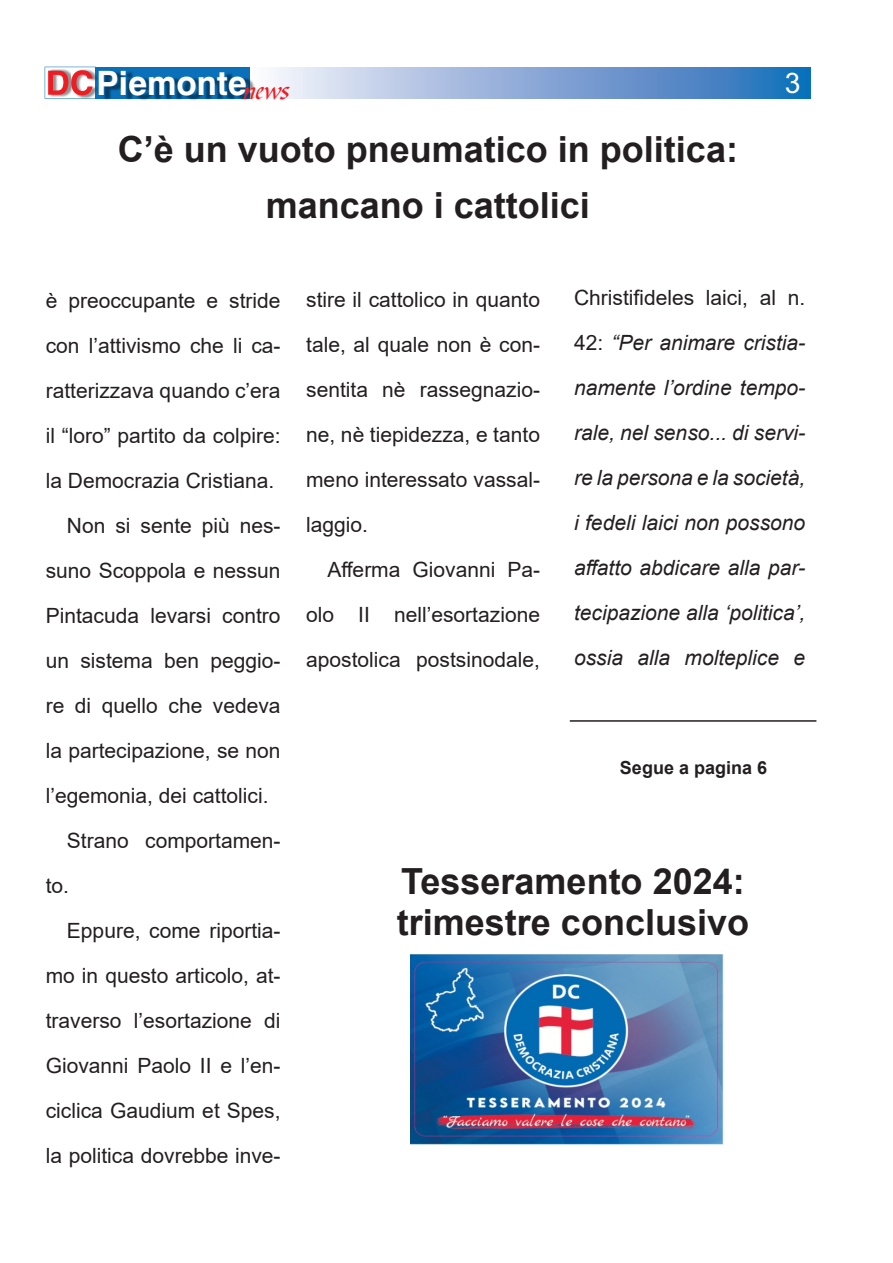
<style>
.page{position:relative;width:893px;height:1263px;background:#fff}
.page>*{position:absolute;margin:0;border:0;box-sizing:border-box;transform-origin:0 0}
.t1{font:700 36px "Arial";color:#231f20}
.t2{font:700 33.6px "Swiss 721 BT";color:#fff}
.t3{font:28.35px "Arial";color:#fff}
.t4{font:21px/45px "Arial";color:#231f20;text-align:justify}
.t5{font:italic 21px/45px "Arial";color:#231f20;text-align:justify}
.t6{font:700 18px "Arial";color:#231f20}
.s1{font-style:normal}
</style>
<div class="page">
<svg style="left:272px;top:67px;width:539px;height:31px"></svg>
<div style="left:95px;top:67px;width:155px;height:32px;background:#0970b9"></div>
<div style="left:71px;top:69px;width:28px;height:31px;background:#231f20;opacity:.49"></div>
<div style="left:101px;top:71px;width:154px;height:32px;background:#231f20;opacity:.49"></div>
<svg style="left:45px;top:67px;width:51px;height:32px"></svg>
<hr style="left:570px;top:720px;width:246px;height:2px;background:#231f20">
<img style="left:410px;top:954px;width:314px;height:190px">
<h2 class="t2" style="left:97px;top:62px;width:194px">Piemonte<sub>news</sub></h2>
<h3 class="t3" style="left:785px;top:63px;width:17px">3</h3>
<p class="t1" style="left:118px;top:124px;width:622px">C’è un vuoto pneumatico in politica:</p>
<p class="t1" style="left:266px;top:180px;width:326px">mancano i cattolici</p>
<p class="t4" style="left:46px;top:278px;width:236px">è preoccupante e stride con l’attivismo che li ca&shy;ratterizzava quando c’era il “loro” partito da colpire: la Democrazia Cristiana.</p>
<p class="t4" style="left:46px;top:503px;width:236px;text-indent:21px">Non si sente più nes&shy;suno Scoppola e nessun Pintacuda levarsi contro un sistema ben peggio&shy;re di quello che vedeva la partecipazione, se non l’egemonia, dei cattolici.</p>
<p class="t4" style="left:46px;top:818px;width:236px;text-indent:21px">Strano comportamen&shy;to.</p>
<p class="t4" style="left:46px;top:908px;width:236px;text-indent:21px">Eppure, come riportia&shy;mo in questo articolo, at&shy;traverso l’esortazione di Giovanni Paolo II e l’en&shy;ciclica Gaudium et Spes, la politica dovrebbe inve-</p>
<p class="t4" style="left:306px;top:277px;width:235px">stire il cattolico in quanto tale, al quale non è con&shy;sentita nè rassegnazio&shy;ne, nè tiepidezza, e tanto meno interessato vassal&shy;laggio.</p>
<p class="t4" style="left:306px;top:547px;width:235px;text-indent:21px">Afferma Giovanni Pa&shy;olo II nell’esortazione apostolica postsinodale,</p>
<p class="t5" style="left:574px;top:275px;width:233px"><span class="s1">Christifideles laici, al n.<br>42:</span> “Per animare cristia&shy;namente l’ordine tempo&shy;rale, nel senso... di servi&shy;re la persona e la società, i fedeli laici non possono affatto abdicare alla par&shy;tecipazione alla ‘politica’, ossia alla molteplice e</p>
<p class="t6" style="left:620px;top:754px;width:149px">Segue a pagina 6</p>
<p class="t1" style="left:401px;top:856px;width:345px">Tesseramento 2024:</p>
<p class="t1" style="left:397px;top:897px;width:354px">trimestre conclusivo</p>
</div>
